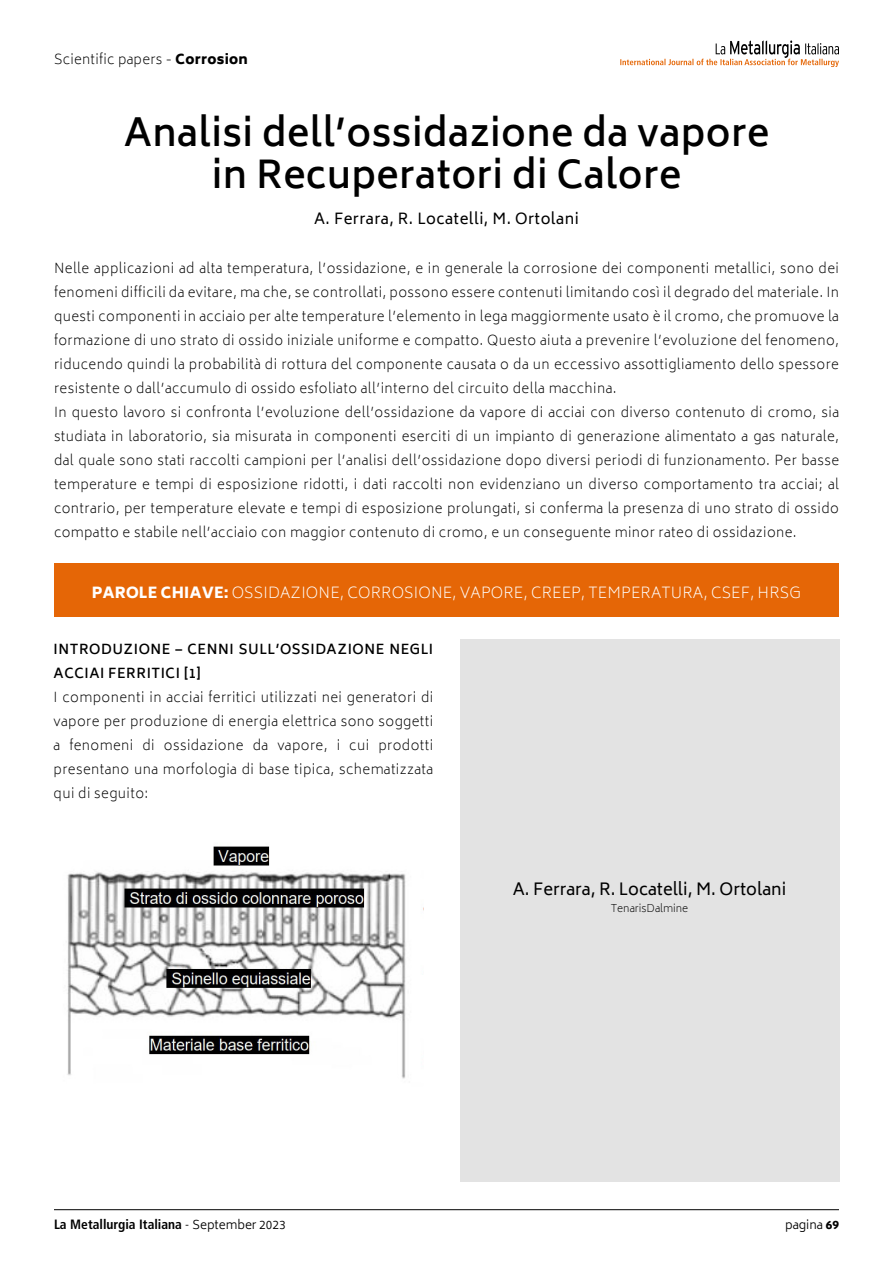
<style>
.page{position:relative;width:893px;height:1263px;background:#fff}
.page>*{position:absolute;margin:0;border:0;box-sizing:border-box;transform-origin:0 0}
.t1{font:600 37.5px/42px "Biryani";letter-spacing:.01em;color:#000;text-align:center}
.t2{font:16.5px "Biryani";color:#000}
.t3{font:200 15px "Biryani";letter-spacing:.01em;color:#fff}
.t4{font:15px "Biryani";letter-spacing:.03em;color:#000}
.t5{font:200 13.5px/24px "Biryani";letter-spacing:.03em;color:#000}
.t6{font:600 13.5px/24px "Biryani";letter-spacing:.04em;color:#000}
.t7{font:700 condensed 13.5px "Frutiger LT Std";color:#000}
.t8{font:300 12px "Biryani";color:#000}
.t9{font:200 10.5px "Biryani";color:#000}
.s1{font-weight:800}
.s2{font-weight:300}
.s3{font-family:"Biryani";font-weight:300;font-stretch:normal;font-size:12px}
</style>
<div class="page">
<hr style="left:54px;top:1209px;width:785px;height:1px;background:#000">
<svg style="left:620px;top:40px;width:219px;height:27px"></svg>
<div style="left:54px;top:563px;width:785px;height:54px;background:#e56606"></div>
<div style="left:460px;top:639px;width:379px;height:543px;background:#e3e3e3"></div>
<img style="left:67px;top:846px;width:357px;height:233px">
<p class="t5" style="left:54px;top:48px;width:195px">Scientific papers - <span class="s1">Corrosion</span></p>
<h1 class="t1" style="left:124px;top:113px;width:647px">Analisi dell’ossidazione da vapore in Recuperatori di Calore</h1>
<p class="t4" style="left:314px;top:211px;width:266px">A. Ferrara, R. Locatelli, M. Ortolani</p>
<p class="t5" style="left:54px;top:257px;width:786px">Nelle applicazioni ad alta temperatura, l’ossidazione, e in generale la corrosione dei componenti metallici, sono dei fenomeni difficili da evitare, ma che, se controllati, possono essere contenuti limitando così il degrado del materiale. In questi componenti in acciaio per alte temperature l’elemento in lega maggiormente usato è il cromo, che promuove la formazione di uno strato di ossido iniziale uniforme e compatto. Questo aiuta a prevenire l’evoluzione del fenomeno, riducendo quindi la probabilità di rottura del componente causata o da un eccessivo assottigliamento dello spessore resistente o dall’accumulo di ossido esfoliato all’interno del circuito della macchina.<br>In questo lavoro si confronta l’evoluzione dell’ossidazione da vapore di acciai con diverso contenuto di cromo, sia studiata in laboratorio, sia misurata in componenti eserciti di un impianto di generazione alimentato a gas naturale, dal quale sono stati raccolti campioni per l’analisi dell’ossidazione dopo diversi periodi di funzionamento. Per basse temperature e tempi di esposizione ridotti, i dati raccolti non evidenziano un diverso comportamento tra acciai; al contrario, per temperature elevate e tempi di esposizione prolungati, si conferma la presenza di uno strato di ossido compatto e stabile nell’acciaio con maggior contenuto di cromo, e un conseguente minor rateo di ossidazione.</p>
<p class="t3" style="left:92px;top:584px;width:711px"><span class="s1">PAROLE CHIAVE:</span> OSSIDAZIONE, CORROSIONE, VAPORE, CREEP, TEMPERATURA, CSEF, HRSG</p>
<p class="t6" style="left:54px;top:638px;width:381px">INTRODUZIONE – CENNI SULL’OSSIDAZIONE NEGLI<br>ACCIAI FERRITICI [1]</p>
<p class="t5" style="left:54px;top:686px;width:381px;text-align:justify">I componenti in acciai ferritici utilizzati nei generatori di vapore per produzione di energia elettrica sono soggetti a fenomeni di ossidazione da vapore, i cui prodotti presentano una morfologia di base tipica, schematizzata qui di seguito:</p>
<p class="t2" style="left:513px;top:880px;width:275px">A. Ferrara, R. Locatelli, M. Ortolani</p>
<p class="t9" style="left:611px;top:902px;width:79px">TenarisDalmine</p>
<p class="t7" style="left:54px;top:1216px;width:233px">La Metallurgia Italiana <span class="s2">-</span> <span class="s3">September 2023</span></p>
<p class="t8" style="left:785px;top:1218px;width:55px">pagina <span class="s1">69</span></p>
</div>
